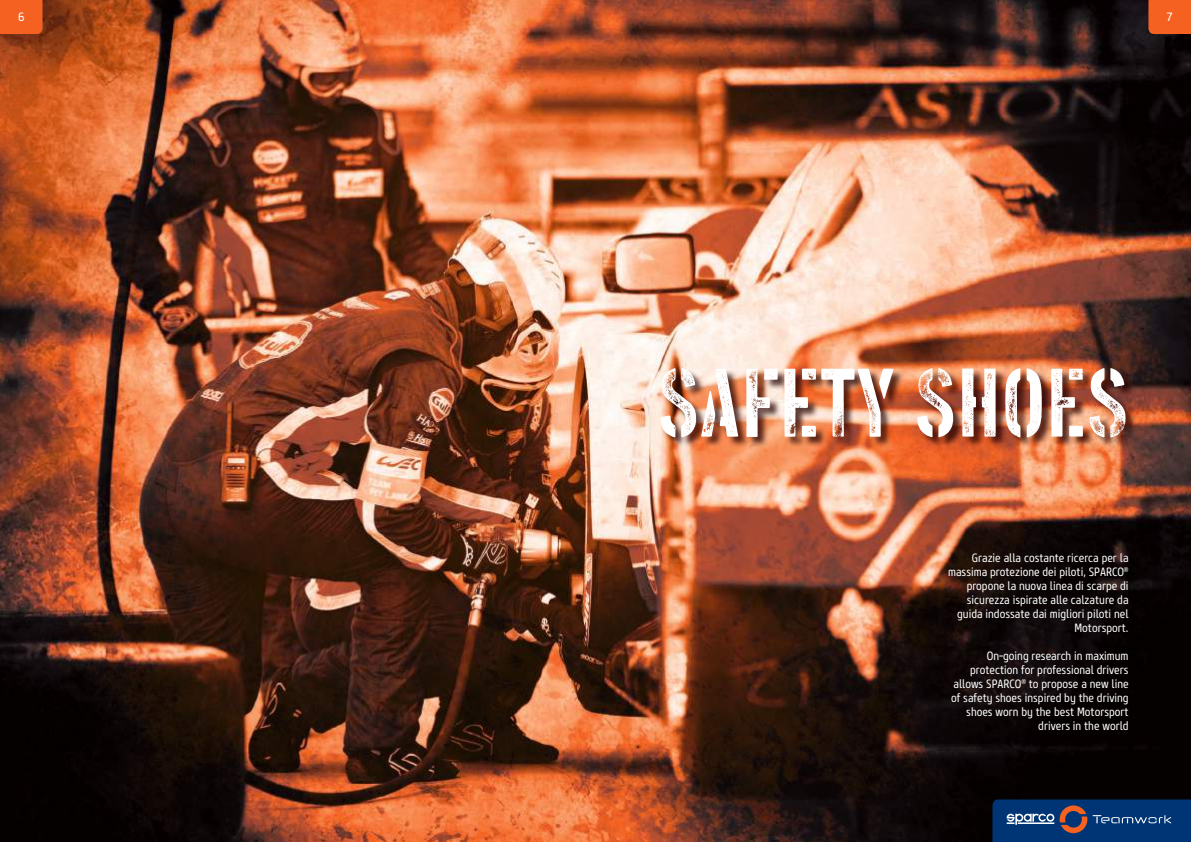
<style>
.page{position:relative;width:1191px;height:842px;background:#fff}
.page>*{position:absolute;margin:0;border:0;box-sizing:border-box;transform-origin:0 0}
.t1{font:100px "Vtg Stencil US No 72 Alt Rough";color:#fff}
.t2{font:12px/14px "Core Sans M47 Cn";color:#fff;text-align:right}
.t3{font:12px "Core Sans M45";color:#fff}
</style>
<div class="page">
<img style="left:0;top:0;width:1191px;height:842px">
<div style="left:661px;top:369px;width:476px;height:79px;background:#240000;opacity:.75"></div>
<svg style="left:1148px;top:0;width:43px;height:34px"></svg>
<svg style="left:0;top:0;width:43px;height:34px"></svg>
<svg style="left:992px;top:799px;width:199px;height:43px;background:#164076"></svg>
<p class="t3" style="left:18px;top:10px;width:8px">6</p>
<p class="t3" style="left:1166px;top:10px;width:8px">7</p>
<h1 class="t1" style="left:657px;top:347px;width:472px">SAFETY SHOES</h1>
<p class="t2" style="left:948px;top:551px;width:182px">Grazie alla costante ricerca per la massima protezione dei piloti, SPARCO<sup>® </sup>propone la nuova linea di scarpe di sicurezza ispirate alle calzature da guida indossate dai migliori piloti nel Motorsport.</p>
<p class="t2" style="left:951px;top:649px;width:179px">On-going research in maximum protection for professional drivers allows SPARCO<sup>®</sup> to propose a new line of safety shoes inspired by the driving shoes worn by the best Motorsport drivers in the world</p>
</div>
